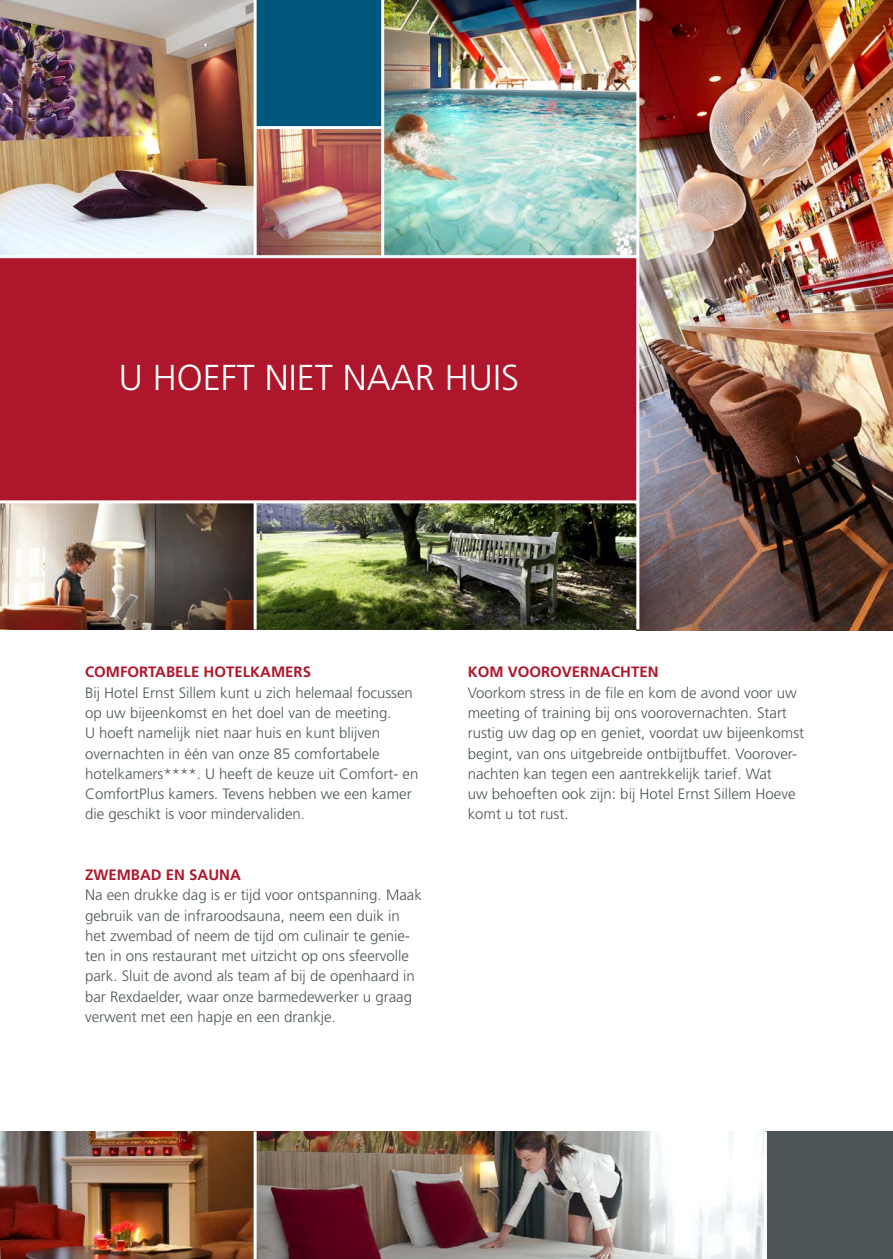
<style>
.page{position:relative;width:893px;height:1259px;background:#fff}
.page>*{position:absolute;margin:0;border:0;box-sizing:border-box;transform-origin:0 0}
.t1{font:300 36px "Frutiger LT Std";color:#fff}
.tekst{font:300 15px/20.2px "Frutiger LT Std";color:#4e5758}
.tussenkop{font:700 15px "Frutiger LT Std";color:#ae172b}
</style>
<div class="page">
<img style="left:636px;top:1px;width:257px;height:629px">
<div style="left:0;top:255px;width:638px;height:245px;background:#ae172b"></div>
<img style="left:384px;top:0;width:252px;height:255px">
<img style="left:0;top:0;width:254px;height:255px">
<div style="left:255px;top:0;width:128px;height:128px;background:#00577d"></div>
<img style="left:257px;top:129px;width:124px;height:126px">
<img style="left:0;top:503px;width:636px;height:126px">
<hr style="left:255px;top:126px;width:128px;height:3px;background:#fff">
<hr style="left:381px;top:0;width:3px;height:257px;background:#fff">
<hr style="left:254px;top:0;width:3px;height:257px;background:#fff">
<hr style="left:636px;top:0;width:3px;height:629px;background:#fff">
<hr style="left:254px;top:502px;width:3px;height:127px;background:#fff">
<hr style="left:0;top:255px;width:638px;height:3px;background:#fff">
<img style="left:0;top:1131px;width:764px;height:128px">
<div style="left:765px;top:1131px;width:128px;height:128px;background:#4e5758"></div>
<hr style="left:254px;top:1131px;width:3px;height:128px;background:#fff">
<hr style="left:764px;top:1131px;width:3px;height:128px;background:#fff">
<p class="t1" style="left:119px;top:357px;width:402px">U HOEFT NIET NAAR HUIS</p>
<p class="tussenkop" style="left:85px;top:663px;width:228px">COMFORTABELE HOTELKAMERS</p>
<p class="tekst" style="left:85px;top:682px;width:335px">Bij Hotel Ernst Sillem kunt u zich helemaal focussen op uw bijeenkomst en het doel van de meeting.<br>U hoeft namelijk niet naar huis en kunt blijven overnachten in één van onze 85 comfortabele hotelkamers****. U heeft de keuze uit Comfort- en ComfortPlus kamers. Tevens hebben we een kamer die geschikt is voor mindervaliden.</p>
<p class="tussenkop" style="left:85px;top:866px;width:157px">ZWEMBAD EN SAUNA</p>
<p class="tekst" style="left:85px;top:885px;width:338px">Na een drukke dag is er tijd voor ontspanning. Maak gebruik van de infraroodsauna, neem een duik in het zwembad of neem de tijd om culinair te genie&shy;ten in ons restaurant met uitzicht op ons sfeervolle park. Sluit de avond als team af bij de openhaard in bar Rexdaelder, waar onze barmedewerker u graag verwent met een hapje en een drankje.</p>
<p class="tussenkop" style="left:468px;top:663px;width:192px">KOM VOOROVERNACHTEN</p>
<p class="tekst" style="left:468px;top:682px;width:338px">Voorkom stress in de file en kom de avond voor uw meeting of training bij ons voorovernachten. Start rustig uw dag op en geniet, voordat uw bijeenkomst begint, van ons uitgebreide ontbijtbuffet. Voorover&shy;nachten kan tegen een aantrekkelijk tarief. Wat<br>uw behoeften ook zijn: bij Hotel Ernst Sillem Hoeve komt u tot rust.</p>
</div>
